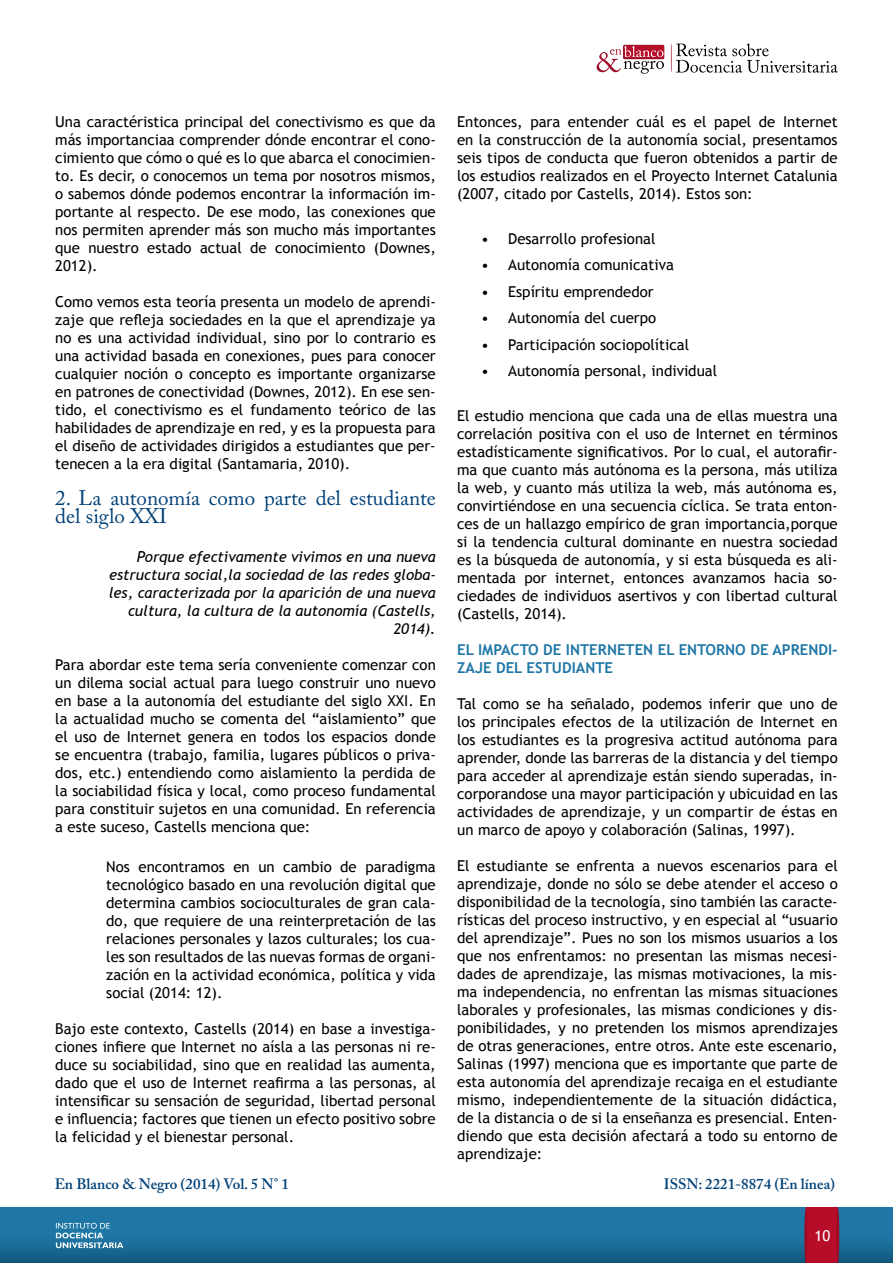
<style>
.page{position:relative;width:893px;height:1263px;background:#fff}
.page>*{position:absolute;margin:0;border:0;box-sizing:border-box;transform-origin:0 0}
.t1{font:21px/18px "Adobe Caslon Pro";color:#004178}
.t2{font:15px/18px "Trebuchet MS";color:#000;text-align:justify}
.t3{font:italic 15px/18px "Trebuchet MS";color:#000;text-align:right}
.t4{font:700 15px/18px "Trebuchet MS";color:#1f77a6}
.t5{font:600 15px "Adobe Caslon Pro";color:#004178}
.t6{font:15px "Trebuchet MS";color:#fff}
</style>
<div class="page">
<div style="left:623px;top:45px;width:41px;height:14px;background:#a71025;border-radius:2px"></div>
<svg style="left:671px;top:43px;width:167px;height:30px"></svg>
<svg style="left:597px;top:46px;width:67px;height:28px"></svg>
<div style="left:0;top:1208px;width:893px;height:55px;background:linear-gradient(to bottom,#237fb1,#156088)"></div>
<div style="left:806px;top:1208px;width:32px;height:55px;background:#b80d29"></div>
<svg style="left:804px;top:1208px;width:3px;height:55px"></svg>
<svg style="left:836px;top:1208px;width:3px;height:55px"></svg>
<svg style="left:56px;top:1223px;width:67px;height:25px;background:#5596b9"></svg>
<p class="t2" style="left:55px;top:113px;width:382px">Una caractéristica principal del conectivismo es que da más importanciaa comprender dónde encontrar el cono&shy;cimiento que cómo o qué es lo que abarca el conocimien&shy;to. Es decir, o conocemos un tema por nosotros mismos, o sabemos dónde podemos encontrar la información im&shy;portante al respecto. De ese modo, las conexiones que nos permiten aprender más son mucho más importantes que nuestro estado actual de conocimiento (Downes, 2012).</p>
<p class="t2" style="left:55px;top:293px;width:382px">Como vemos esta teoría presenta un modelo de aprendi&shy;zaje que refleja sociedades en la que el aprendizaje ya no es una actividad individual, sino por lo contrario es una actividad basada en conexiones, pues para conocer cualquier noción o concepto es importante organizarse en patrones de conectividad (Downes, 2012). En ese sen&shy;tido, el conectivismo es el fundamento teórico de las habilidades de aprendizaje en red, y es la propuesta para el diseño de actividades dirigidos a estudiantes que per&shy;tenecen a la era digital (Santamaria, 2010).</p>
<h1 class="t1" style="left:55px;top:489px;width:382px">2. La autonomía como parte del estudiante del siglo XXI</h1>
<p class="t3" style="left:109px;top:548px;width:329px">Porque efectivamente vivimos en una nueva estructura social,la sociedad de las redes globa&shy;les, caracterizada por la aparición de una nueva cultura, la cultura de la autonomía (Castells, 2014).</p>
<p class="t2" style="left:55px;top:656px;width:382px">Para abordar este tema sería conveniente comenzar con un dilema social actual para luego construir uno nuevo en base a la autonomía del estudiante del siglo XXI. En la actualidad mucho se comenta del “aislamiento” que el uso de Internet genera en todos los espacios donde se encuentra (trabajo, familia, lugares públicos o priva&shy;dos, etc.) entendiendo como aislamiento la perdida de la sociabilidad física y local, como proceso fundamental para constituir sujetos en una comunidad. En referencia a este suceso, Castells menciona que:</p>
<p class="t2" style="left:106px;top:857px;width:331px">Nos encontramos en un cambio de paradigma tecnológico basado en una revolución digital que determina cambios socioculturales de gran cala&shy;do, que requiere de una reinterpretación de las relaciones personales y lazos culturales; los cua&shy;les son resultados de las nuevas formas de organi&shy;zación en la actividad económica, política y vida social (2014: 12).</p>
<p class="t2" style="left:55px;top:1019px;width:382px">Bajo este contexto, Castells (2014) en base a investiga&shy;ciones infiere que Internet no aísla a las personas ni re&shy;duce su sociabilidad, sino que en realidad las aumenta, dado que el uso de Internet reafirma a las personas, al intensificar su sensación de seguridad, libertad personal e influencia; factores que tienen un efecto positivo sobre la felicidad y el bienestar personal.</p>
<p class="t2" style="left:457px;top:113px;width:382px">Entonces, para entender cuál es el papel de Internet en la construcción de la autonomía social, presentamos seis tipos de conducta que fueron obtenidos a partir de los estudios realizados en el Proyecto Internet Catalunia (2007, citado por Castells, 2014). Estos son:</p>
<p class="t2" style="left:481px;top:229px;width:176px">• Desarrollo profesional</p>
<p class="t2" style="left:481px;top:256px;width:194px">• Autonomía comunicativa</p>
<p class="t2" style="left:481px;top:282px;width:174px">• Espíritu emprendedor</p>
<p class="t2" style="left:481px;top:309px;width:176px">• Autonomía del cuerpo</p>
<p class="t2" style="left:481px;top:335px;width:209px">• Participación sociopolítical</p>
<p class="t2" style="left:481px;top:362px;width:237px">• Autonomía personal, individual</p>
<p class="t2" style="left:457px;top:406px;width:382px">El estudio menciona que cada una de ellas muestra una correlación positiva con el uso de Internet en términos estadísticamente significativos. Por lo cual, el autorafir&shy;ma que cuanto más autónoma es la persona, más utiliza la web, y cuanto más utiliza la web, más autónoma es, convirtiéndose en una secuencia cíclica. Se trata enton&shy;ces de un hallazgo empírico de gran importancia,porque si la tendencia cultural dominante en nuestra sociedad es la búsqueda de autonomía, y si esta búsqueda es ali&shy;mentada por internet, entonces avanzamos hacia so&shy;ciedades de individuos asertivos y con libertad cultural (Castells, 2014).</p>
<p class="t4" style="left:457px;top:640px;width:382px">EL IMPACTO DE INTERNETEN EL ENTORNO DE APRENDI-<br>ZAJE DEL ESTUDIANTE</p>
<p class="t2" style="left:457px;top:694px;width:382px">Tal como se ha señalado, podemos inferir que uno de los principales efectos de la utilización de Internet en los estudiantes es la progresiva actitud autónoma para aprender, donde las barreras de la distancia y del tiempo para acceder al aprendizaje están siendo superadas, in&shy;corporandose una mayor participación y ubicuidad en las actividades de aprendizaje, y un compartir de éstas en un marco de apoyo y colaboración (Salinas, 1997).</p>
<p class="t2" style="left:457px;top:856px;width:382px">El estudiante se enfrenta a nuevos escenarios para el aprendizaje, donde no sólo se debe atender el acceso o disponibilidad de la tecnología, sino también las caracte&shy;rísticas del proceso instructivo, y en especial al “usuario del aprendizaje”. Pues no son los mismos usuarios a los que nos enfrentamos: no presentan las mismas necesi&shy;dades de aprendizaje, las mismas motivaciones, la mis&shy;ma independencia, no enfrentan las mismas situaciones laborales y profesionales, las mismas condiciones y dis&shy;ponibilidades, y no pretenden los mismos aprendizajes de otras generaciones, entre otros. Ante este escenario, Salinas (1997) menciona que es importante que parte de esta autonomía del aprendizaje recaiga en el estudiante mismo, independientemente de la situación didáctica, de la distancia o de si la enseñanza es presencial. Enten&shy;diendo que esta decisión afectará a todo su entorno de aprendizaje:</p>
<p class="t5" style="left:55px;top:1175px;width:236px">En Blanco &amp; Negro (2014) Vol. 5 N° 1</p>
<p class="t5" style="left:664px;top:1175px;width:173px">ISSN: 2221-8874 (En línea)</p>
<p class="t6" style="left:814px;top:1227px;width:17px">1 03</p>
</div>
